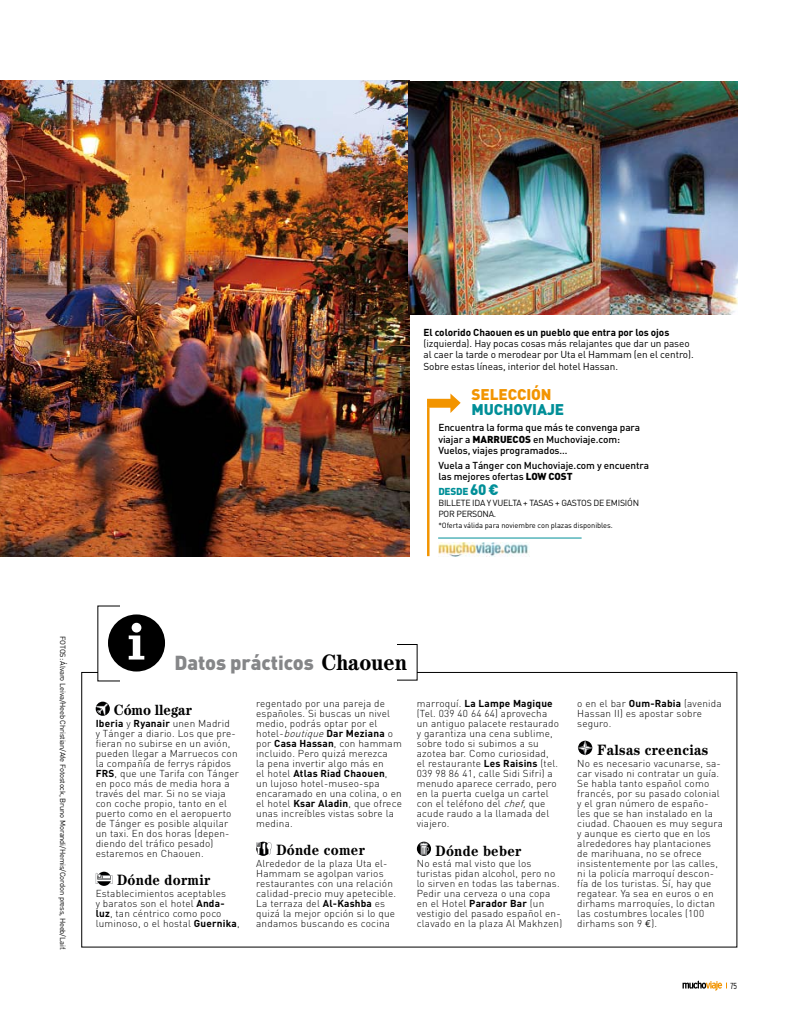
<style>
.page{position:relative;width:808px;height:1028px;background:#fff}
.page>*{position:absolute;margin:0;border:0;box-sizing:border-box;transform-origin:0 0}
.t1{font:900 20px "DIN";letter-spacing:-.005em;color:#858688}
.t2{font:900 15.38px "DIN";letter-spacing:-.005em;color:#008f98}
.t3{font:900 15.38px "DIN";color:#f29400}
.t4{font:700 15px "Century";letter-spacing:.02em;color:#000;scale:.9 1}
.t5{font:700 15px "Century";letter-spacing:-.005em;color:#000;scale:.9 1}
.t6{font:900 15px "DIN";color:#008f98}
.t7{font:300 10px/10px "DIN";letter-spacing:.02em;color:#000}
.t8{font:500 10px/11.2px "DIN";letter-spacing:-.005em;color:#000}
.t9{font:10px/11.2px "DIN";letter-spacing:-.005em;color:#000}
.t10{font:700 10px "DIN";letter-spacing:-.005em;color:#000}
.t11{font:900 10px "DIN";color:#008f98}
.t12{font:8.75px "DIN";letter-spacing:-.025em;color:#000}
.t13{font:300 condensed 8.75px "Interstate";color:#000;scale:.95 1}
.t14{font:7.5px "DIN";letter-spacing:-.02em;color:#000}
.s1{font-weight:900}
.s2{font-family:"Century";font-weight:700;font-size:22.5px;color:#000}
.s3{font-weight:700}
.s4{font-style:italic}
.s5{font-family:"Euro Mono";font-weight:400}
</style>
<div class="page">
<svg style="left:682px;top:980px;width:45px;height:10px"></svg>
<img style="left:0;top:81px;width:409px;height:475px">
<svg style="left:108px;top:614px;width:57px;height:57px"></svg>
<svg style="left:96px;top:701px;width:14px;height:15px"></svg>
<svg style="left:96px;top:871px;width:17px;height:15px"></svg>
<svg style="left:256px;top:841px;width:16px;height:15px"></svg>
<svg style="left:417px;top:841px;width:14px;height:15px"></svg>
<svg style="left:420px;top:842px;width:9px;height:12px"></svg>
<svg style="left:577px;top:740px;width:16px;height:16px"></svg>
<img style="left:408px;top:81px;width:329px;height:233px">
<svg style="left:427px;top:393px;width:34px;height:20px"></svg>
<hr style="left:438px;top:538px;width:144px;height:1px;background:#008f98">
<img style="left:439px;top:542px;width:90px;height:14px">
<hr style="left:427px;top:407px;width:2px;height:149px;background:#f29400">
<p class="t10" style="left:423px;top:326px;width:247px">El colorido Chaouen es un pueblo que entra por los ojos</p>
<p class="t9" style="left:423px;top:338px;width:272px">(izquierda). Hay pocas cosas más relajantes que dar un paseo al caer la tarde o merodear por Uta el Hammam (en el centro).<br>Sobre estas líneas, interior del hotel Hassan.</p>
<h2 class="t3" style="left:471px;top:384px;width:11px">SELECC</h2>
<h2 class="t3" style="left:526px;top:384px;width:27px">IÓN</h2>
<h2 class="t2" style="left:471px;top:399px;width:12px">MUC</h2>
<h2 class="t2" style="left:503px;top:399px;width:61px">HOVIAJE</h2>
<p class="t8" style="left:438px;top:422px;width:203px">Encuentra la forma que más te convenga para viajar a <span class="s1">MARRUECOS</span></p>
<p class="t8" style="left:438px;top:433px;width:183px;text-indent:95px">en Muchoviaje.com:<br>Vuelos, viajes programados…</p>
<p class="t8" style="left:438px;top:459px;width:212px">Vuela a Tánger con Muchoviaje.com y encuentra las mejores ofertas <span class="s1">LOW COST</span></p>
<p class="t11" style="left:438px;top:484px;width:7px">DESDE</p>
<h3 class="t6" style="left:470px;top:479px;width:30px">60 €</h3>
<p class="t12" style="left:438px;top:497px;width:14px">Billete</p>
<p class="t12" style="left:472px;top:497px;width:31px">ida y vuelta</p>
<p class="t12" style="left:523px;top:497px;width:12px">+ tasas</p>
<p class="t12" style="left:555px;top:497px;width:18px">+ gastos</p>
<p class="t12" style="left:593px;top:497px;width:45px">de emisión</p>
<p class="t12" style="left:438px;top:508px;width:7px">por</p>
<p class="t12" style="left:456px;top:508px;width:7px">persona</p>
<p class="t12" style="left:494px;top:508px;width:4px">.</p>
<p class="t14" style="left:438px;top:521px;width:176px">*Oferta válida para noviembre con plazas disponibles.</p>
<p class="t14" style="left:68px;top:636px;width:316px;rotate:90deg">FOTOS: Álvaro Leiva/Heeb Christian/Afe Fotostock, Bruno Morandi/Hemis/Cordon press, Heeb/Laif.</p>
<h1 class="t1" style="left:175px;top:649px;width:234px">DATOS PRÁCTICOS <span class="s2">Chaouen</span></h1>
<h3 class="t5" style="left:114px;top:700px;width:88px">Cómo llegar</h3>
<p class="t7" style="left:96px;top:718px;width:145px"><span class="s3">Iberia</span> y <span class="s3">Ryanair</span> unen Madrid<br>y Tánger a diario. Los que pre&shy;fieran no subirse en un avión, pueden llegar a Marruecos con la compañía de ferrys rápidos<br><span class="s3">FRS</span>, que une Tarifa con Tánger en poco más de media hora a través del mar. Si no se viaja con coche propio, tanto en el puerto como en el aeropuerto de Tánger es posible alquilar un taxi. En dos horas (depen&shy;diendo del tráfico pesado) estaremos en Chaouen.</p>
<h3 class="t4" style="left:117px;top:870px;width:105px">Dónde dormir</h3>
<p class="t7" style="left:96px;top:888px;width:145px">Establecimientos aceptables<br>y baratos son el hotel <span class="s3">Anda&shy;luz</span>, tan céntrico como poco luminoso, o el hostal <span class="s3">Guernika</span>,</p>
<p class="t7" style="left:256px;top:698px;width:147px">regentado por una pareja de españoles. Si buscas un nivel medio, podrás optar por el hotel-<span class="s4">boutique</span><span class="s3">Dar Meziana</span> o por <span class="s3">Casa Hassan</span>, con hammam incluido. Pero quizá merezca<br>la pena invertir algo más en<br>el hotel <span class="s3">Atlas Riad Chaouen</span>,<br>un lujoso hotel-museo-spa encaramado en una colina, o en el hotel <span class="s3">Ksar Aladin</span>, que ofrece unas increíbles vistas sobre la medina.</p>
<h3 class="t4" style="left:276px;top:840px;width:100px">Dónde comer</h3>
<p class="t7" style="left:256px;top:858px;width:141px">Alrededor de la plaza Uta el-<br>Hammam se agolpan varios restaurantes con una relación calidad-precio muy apetecible.<br>La terraza del <span class="s3">Al-Kashba</span> es quizá la mejor opción si lo que andamos buscando es cocina</p>
<p class="t7" style="left:417px;top:698px;width:144px">marroquí. <span class="s3">La Lampe Magique </span>(Tel. 039 40 64 64) aprovecha un antiguo palacete restaurado y garantiza una cena sublime, sobre todo si subimos a su azotea bar. Como curiosidad, el restaurante <span class="s3">Les Raisins</span> (tel.<br>039 98 86 41, calle Sidi Sifri) a menudo aparece cerrado, pero en la puerta cuelga un cartel con el teléfono del <span class="s4">chef,</span>que acude raudo a la llamada del viajero.</p>
<h3 class="t4" style="left:435px;top:841px;width:97px">Dónde beber</h3>
<p class="t7" style="left:417px;top:858px;width:147px">No está mal visto que los turistas pidan alcohol, pero no lo sirven en todas las tabernas.<br>Pedir una cerveza o una copa en el Hotel <span class="s3">Parador Bar</span> (un vestigio del pasado español en&shy;clavado en la plaza Al Makhzen)</p>
<p class="t7" style="left:577px;top:698px;width:146px">o en el bar <span class="s3">Oum-Rabia</span> (avenida<br>Hassan II) es apostar sobre seguro.</p>
<h3 class="t4" style="left:597px;top:740px;width:125px">Falsas creencias</h3>
<p class="t7" style="left:577px;top:758px;width:147px">No es necesario vacunarse, sa&shy;car visado ni contratar un guía.<br>Se habla tanto español como francés, por su pasado colonial y el gran número de españo&shy;les que se han instalado en la ciudad. Chaouen es muy segura y aunque es cierto que en los alrededores hay plantaciones de marihuana, no se ofrece insistentemente por las calles, ni la policía marroquí descon&shy;fía de los turistas. Sí, hay que regatear. Ya sea en euros o en dirhams marroquíes, lo dictan las costumbres locales (100 dirhams son 9 <span class="s5">e</span>).</p>
<p class="t13" style="left:730px;top:980px;width:9px">75</p>
</div>
